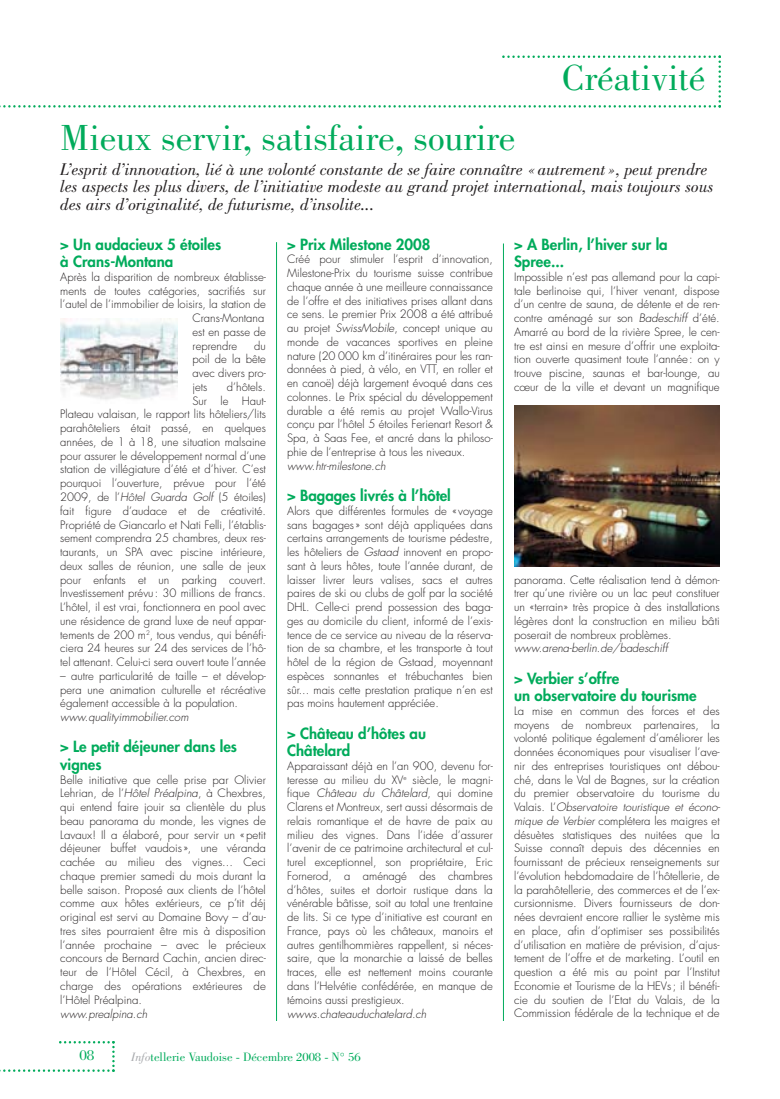
<style>
.page{position:relative;width:780px;height:1099px;background:#fff}
.page>*{position:absolute;margin:0;border:0;box-sizing:border-box;transform-origin:0 0}
.t1{font:37.5px "Bodoni";color:#00ab5b}
.t2{font:italic 17.5px/17.5px "Bodoni";color:#231f20}
.t3{font:800 15px/17.5px "Futura";color:#00ab5b}
.t4{font:15px "Bodoni";color:#00ab5b}
.t5{font:12.5px "Bodoni";color:#00ab5b}
.t6{font:300 11.25px/13.8px "Futura";color:#231f20;text-align:justify}
.t7{font:italic 300 11.25px "Futura";color:#231f20}
.s1{font-style:italic}
.s2{font-style:italic;color:#a7a9ac}
</style>
<div class="page">
<svg style="left:0;top:1041px;width:115px;height:30px"></svg>
<hr style="left:276px;top:242px;width:1px;height:778px;background:#00ab5b">
<hr style="left:503px;top:243px;width:1px;height:777px;background:#00ab5b">
<svg style="left:0;top:55px;width:721px;height:53px"></svg>
<img style="left:514px;top:405px;width:205px;height:161px">
<img style="left:60px;top:318px;width:117px;height:82px">
<h1 class="t1" style="left:561px;top:64px;width:145px">Créativité</h1>
<h1 class="t1" style="left:60px;top:124px;width:457px">Mieux servir, satisfaire, sourire</h1>
<p class="t2" style="left:60px;top:162px;width:654px">L’esprit d’innovation, lié à une volonté constante de se faire connaître «autrement», peut prendre les aspects les plus divers, de l’initiative modeste au grand projet international, mais toujours sous des airs d’originalité, de futurisme, d’insolite...</p>
<h3 class="t3" style="left:60px;top:236px;width:162px">&gt; Un audacieux 5 étoiles à Crans-Montana</h3>
<p class="t6" style="left:60px;top:271px;width:207px">Après la disparition de nombreux établisse-</p>
<p class="t6" style="left:60px;top:285px;width:207px">ments de toutes catégories, sacrifiés sur</p>
<p class="t6" style="left:60px;top:298px;width:207px">l’autel de l’immobilier de loisirs, la station de</p>
<p class="t6" style="left:192px;top:312px;width:73px">Crans-Montana</p>
<p class="t6" style="left:192px;top:326px;width:75px">est en passe de</p>
<p class="t6" style="left:192px;top:339px;width:46px">reprendre</p>
<p class="t6" style="left:192px;top:339px;width:75px;text-indent:62px">du poil de la bête avec divers pro&shy;jets</p>
<p class="t6" style="left:60px;top:381px;width:207px;text-align:right">d’hôtels.<br>Sur le Haut-<br>Plateau valaisan, le rapport lits hôteliers/lits parahôteliers était passé, en quelques années, de 1 à 18, une situation malsaine pour assurer le développement normal d’une station de villégiature d’été et d’hiver. C’est pourquoi l’ouverture, prévue pour l’été 2009, de l’<span class="s1">Hôtel Guarda Golf</span> (5 étoiles) fait figure d’audace et de créativité.<br>Propriété de Giancarlo et Nati Felli, l’établis&shy;se ment comprendra 25 chambres, deux res&shy;taurants, un SPA avec piscine intérieure, deux salles de réunion, une salle de jeux pour enfants et un parking couvert.<br>Investissement prévu: 30 millions de francs.<br>L’hôtel, il est vrai, fonctionnera en pool avec une résidence de grand luxe de neuf appar&shy;tements de 200 m<sup>2</sup>, tous vendus, qui bénéfi&shy;ciera 24 heures sur 24 des services de l’hô&shy;tel attenant. Celui-ci sera ouvert toute l’année</p>
<p class="t6" style="left:60px;top:669px;width:207px">– autre particularité de taille – et dévelop&shy;pera une animation culturelle et récréative également accessible à la population.</p>
<p class="t7" style="left:60px;top:711px;width:132px">www.qualityimmobilier.com</p>
<h3 class="t3" style="left:60px;top:739px;width:178px">&gt; Le petit déjeuner dans les vignes</h3>
<p class="t6" style="left:60px;top:773px;width:207px">Belle initiative que celle prise par Olivier Lehrian, de l’<span class="s1">Hôtel Préalpina</span>, à Chexbres, qui entend faire jouir sa clientèle du plus beau panorama du monde, les vignes de Lavaux! Il a élaboré, pour servir un «petit déjeuner buffet vaudois», une véranda cachée au milieu des vignes... Ceci chaque premier samedi du mois durant la belle saison. Proposé aux clients de l’hôtel comme aux hôtes extérieurs, ce p’tit déj original est servi au Domaine Bovy – d’au&shy;tres sites pourraient être mis à disposition l’année prochaine – avec le précieux concours de Bernard Cachin, ancien direc&shy;teur de l’Hôtel Cécil, à Chexbres, en charge des opérations extérieures de l’Hôtel Préalpina.</p>
<p class="t7" style="left:60px;top:1008px;width:90px">www.prealpina.ch</p>
<h3 class="t3" style="left:287px;top:236px;width:145px">&gt; Prix Milestone 2008</h3>
<p class="t6" style="left:287px;top:253px;width:207px">Créé pour stimuler l’esprit d’innovation, Milestone-Prix du tourisme suisse contribue chaque année à une meilleure connaissance de l’offre et des initiatives prises allant dans ce sens. Le premier Prix 2008 a été attribué au projet <span class="s1">SwissMobile</span>, concept unique au monde de vacances sportives en pleine nature (20 000 km d’itinéraires pour les ran&shy;données à pied, à vélo, en VTT, en roller et en canoë) déjà largement évoqué dans ces colonnes. Le Prix spécial du développement durable a été remis au projet Wallo-Virus conçu par l’hôtel 5 étoiles Ferienart Resort &amp; Spa, à Saas Fee, et ancré dans la philoso&shy;phie de l’entreprise à tous les niveaux.</p>
<p class="t7" style="left:287px;top:460px;width:102px">www.htr-milestone.ch</p>
<h3 class="t3" style="left:287px;top:488px;width:165px">&gt; Bagages livrés à l’hôtel</h3>
<p class="t6" style="left:287px;top:505px;width:207px">Alors que différentes formules de «voyage sans bagages» sont déjà appliquées dans certains arrangements de tourisme pédestre, les hôteliers de <span class="s1">Gstaad</span> innovent en propo&shy;sant à leurs hôtes, toute l’année durant, de laisser livrer leurs valises, sacs et autres paires de ski ou clubs de golf par la société DHL. Celle-ci prend possession des ba ga - ges au domicile du client, informé de l’exis&shy;tence de ce service au niveau de la réserva&shy;tion de sa chambre, et les transporte à tout hôtel de la région de Gstaad, moyennant espèces sonnantes et trébuchantes bien sûr... mais cette prestation pratique n’en est pas moins hautement appréciée.</p>
<h3 class="t3" style="left:287px;top:725px;width:140px">&gt; Château d’hôtes au<br>Châtelard</h3>
<p class="t6" style="left:287px;top:760px;width:207px">Apparaissant déjà en l’an 900, devenu for&shy;teresse au milieu du XV<sup>e</sup> siècle, le magni&shy;f i q u e <span class="s1">Château du Châtelard</span>, q u i d o m i n e Clarens et Montreux, sert aussi désormais de relais romantique et de havre de paix au milieu des vignes. Dans l’idée d’assurer l’avenir de ce patrimoine architectural et cul&shy;turel exceptionnel, son propriétaire, Eric Fornerod, a aménagé des chambres d’hôtes, suites et dortoir rustique dans la vénérable bâtisse, soit au total une trentaine de lits. Si ce type d’initiative est courant en France, pays où les châteaux, manoirs et autres gentilhommières rappellent, si néces&shy;saire, que la monarchie a laissé de belles traces, elle est nettement moins courante dans l’Helvétie confédérée, en manque de témoins aussi prestigieux.</p>
<p class="t7" style="left:287px;top:1008px;width:143px">wwws.chateauduchatelard.ch</p>
<h3 class="t4" style="left:79px;top:1049px;width:16px">08</h3>
<p class="t5" style="left:131px;top:1051px;width:231px"><span class="s2">Info</span>tellerie Vaudoise - Décembre 2008 - N° 56</p>
<h3 class="t3" style="left:514px;top:236px;width:155px">&gt; A Berlin, l’hiver sur la<br>Spree...</h3>
<p class="t6" style="left:514px;top:271px;width:207px">Impossible n’est pas allemand pour la capi&shy;tale berlinoise qui, l’hiver venant, dispose d’un centre de sauna, de détente et de ren&shy;contre aménagé sur son <span class="s1">Badeschiff</span> d’été.<br>Amarré au bord de la rivière Spree, le cen&shy;tre est ainsi en mesure d’offrir une exploita&shy;tion ouverte quasiment toute l’année: on y trouve piscine, saunas et bar-lounge, au cœur de la ville et devant un magnifique</p>
<p class="t6" style="left:514px;top:573px;width:207px">panorama. Cette réalisation tend à démon&shy;trer qu’une rivière ou un lac peut constituer un «terrain» très propice à des installations légères dont la construction en milieu bâti poserait de nombreux problèmes.</p>
<p class="t7" style="left:514px;top:643px;width:155px">www.arena-berlin.de/badeschiff</p>
<h3 class="t3" style="left:514px;top:670px;width:184px">&gt; Verbier s’offre<br>un observatoire du tourisme</h3>
<p class="t6" style="left:514px;top:705px;width:209px;text-align:left">La mise en commun des forces et des moyens de nombreux partenaires, la volonté politique également d’améliorer les données économiques pour visualiser l’ave&shy;nir des entreprises touristiques ont débou&shy;ché, dans le Val de Bagnes, sur la création du premier observatoire du tourisme du Va l a i s . L’ <span class="s1">Observatoire touristique et écono&shy;mique de Verbier</span> complétera les maigres et désuètes statistiques des nuitées que la Suisse connaît depuis des décennies en fournissant de précieux renseignements sur l’évolution hebdomadaire de l’hôtellerie, de la parahôtellerie, des commerces et de l’ex&shy;cursionnisme. Divers fournisseurs de don&shy;nées devraient encore rallier le système mis en place, afin d’optimiser ses possibilités d’utilisation en matière de prévision, d’ajus&shy;tement de l’offre et de marketing. L’outil en question a été mis au point par l’Institut Economie et Tourisme de la HEVs; il bénéfi&shy;cie du soutien de l’Etat du Valais, de la Commission fédérale de la technique et de</p>
</div>
